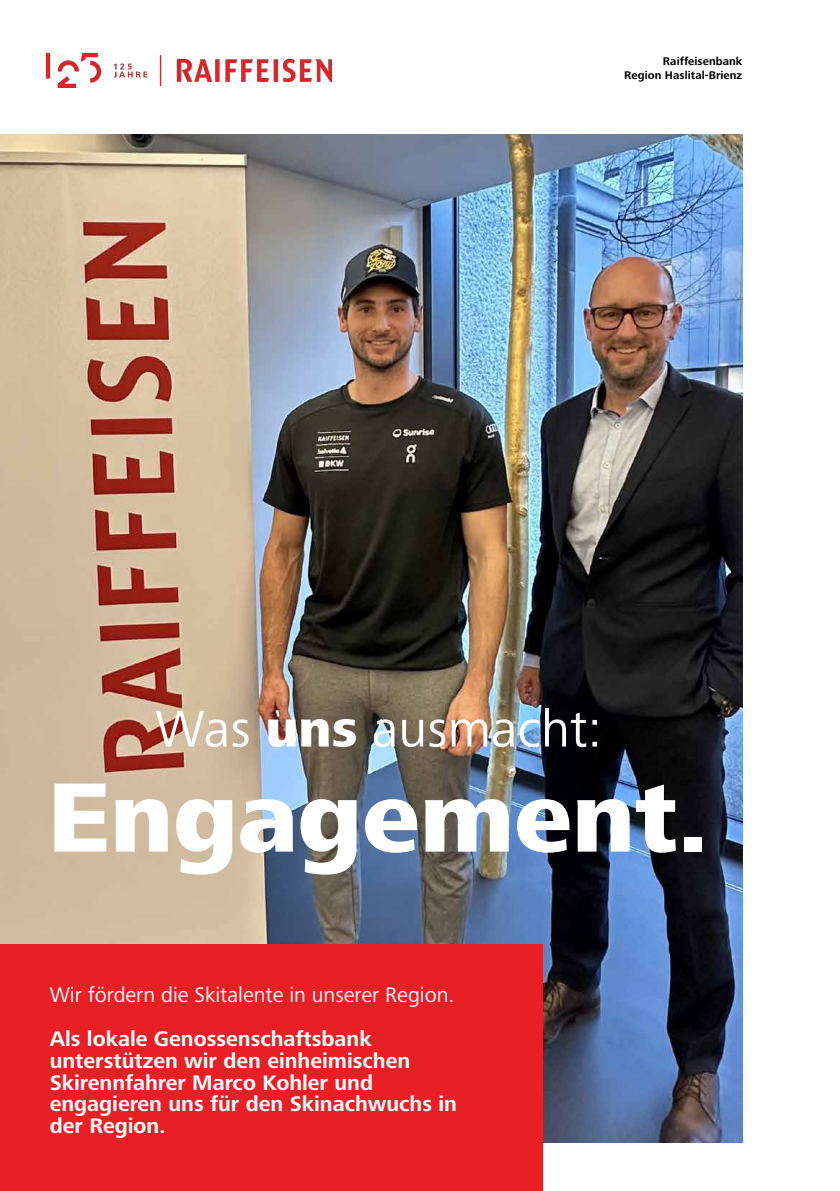
<style>
.page{position:relative;width:840px;height:1191px;background:#fff}
.page>*{position:absolute;margin:0;border:0;box-sizing:border-box;transform-origin:0 0}
.t1{font:800 102px "Frutiger Next LTW1 G";color:#fff}
.t2{font:53.4px "Frutiger Next LTW1 G";color:#fff}
.t3{font:700 21.8px/21.8px "Frutiger Next LTW1 G";color:#fff}
.t4{font:21.8px "Frutiger Next LTW1 G";color:#fff}
.t5{font:700 11.6px/14.6px "Frutiger Next LTW1 G";letter-spacing:.005em;color:#000;text-align:right}
.s1{font-weight:800}
</style>
<div class="page">
<img style="left:0;top:134px;width:742px;height:1008px">
<div style="left:0;top:944px;width:542px;height:247px;background:#e82025"></div>
<img style="left:47px;top:53px;width:284px;height:34px">
<p class="t5" style="left:624px;top:54px;width:120px">Raiffeisenbank<br>Region Haslital-Brienz</p>
<h2 class="t2" style="left:155px;top:698px;width:448px">Was <span class="s1">uns</span> ausmacht:</h2>
<h1 class="t1" style="left:48px;top:759px;width:662px">Engagement.</h1>
<p class="t4" style="left:50px;top:982px;width:406px">Wir fördern die Skitalente in unserer Region.</p>
<p class="t3" style="left:50px;top:1028px;width:408px">Als lokale Genossenschaftsbank unterstützen wir den einheimischen<br>Skirennfahrer Marco Kohler und engagieren uns für den Skinachwuchs in der Region.</p>
</div>
